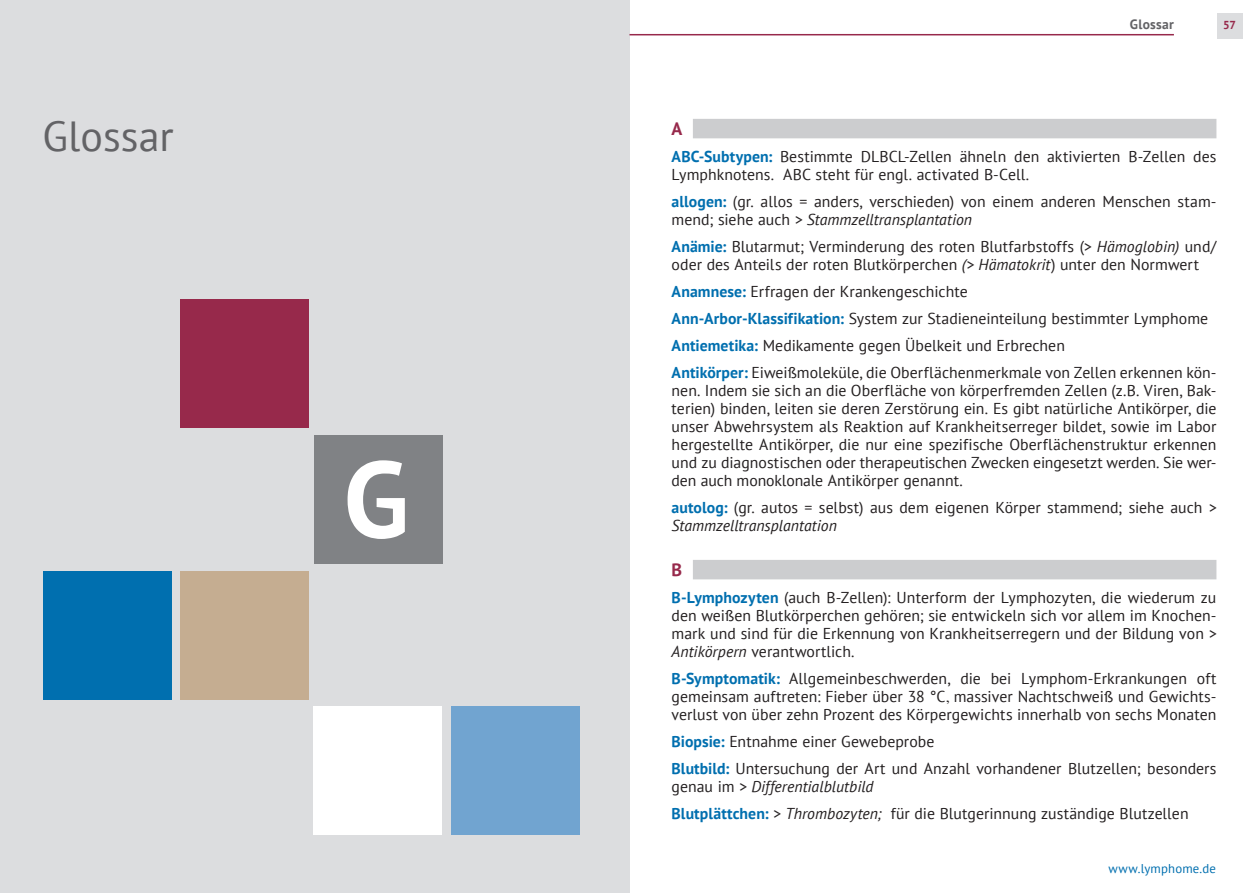
<style>
.page{position:relative;width:1259px;height:893px;background:#fff}
.page>*{position:absolute;margin:0;border:0;box-sizing:border-box;transform-origin:0 0}
.DBCL_1__Headlines{font:700 108px "PT Sans";color:#fff}
.DBCL_1__Headlines-2{font:42px "PT Sans";color:#636366}
.Mantelzell-Glossar_B{font:700 18px "PT Sans";color:#97294b}
.DBCL_Fließtext{font:15.75px/18px "PT Sans";color:#231f20}
.t1{font:700 13.5px "PT Sans";letter-spacing:.02em;color:#636366}
.t2{font:12.75px "PT Sans";letter-spacing:.015em;color:#006faf}
.t3{font:700 11.55px "PT Sans";color:#97294b}
.s1{font-weight:700;color:#006faf}
.s2{font-style:italic}
.s3{font-family:"Times"}
</style>
<div class="page">
<div style="left:1216px;top:13px;width:26px;height:25px;background:#dcdddf"></div>
<div style="left:0;top:0;width:629px;height:893px;background:#dcdddf"></div>
<div style="left:43px;top:571px;width:128px;height:129px;background:#006faf"></div>
<div style="left:180px;top:571px;width:129px;height:129px;background:#c5ad91"></div>
<div style="left:180px;top:299px;width:129px;height:129px;background:#97294b"></div>
<div style="left:313px;top:706px;width:129px;height:129px;background:#fff"></div>
<div style="left:451px;top:706px;width:129px;height:129px;background:#71a4d0"></div>
<div style="left:314px;top:435px;width:129px;height:129px;background:#808285"></div>
<div style="left:693px;top:119px;width:523px;height:19px;background:#cccdcf"></div>
<div style="left:693px;top:560px;width:523px;height:19px;background:#cccdcf"></div>
<hr style="left:629px;top:34px;width:545px;height:1px;background:#97294b">
<p class="t1" style="left:1129px;top:15px;width:46px">Glossar</p>
<p class="t3" style="left:1223px;top:18px;width:14px">57</p>
<p class="DBCL_1__Headlines-2" style="left:42px;top:109px;width:133px">Glossar</p>
<p class="Mantelzell-Glossar_B" style="left:671px;top:117px;width:12px">A</p>
<p class="DBCL_Fließtext" style="left:671px;top:147px;width:546px"><span class="s1">ABC-Subtypen:</span> Bestimmte DLBCL-Zellen ähneln den aktivierten B-Zellen des<br>Lymphknotens. ABC steht für engl. activated B-Cell.</p>
<p class="DBCL_Fließtext" style="left:671px;top:192px;width:546px"><span class="s1">allogen:</span> (gr. allos = anders, verschieden) von einem anderen Menschen stam&shy;mend; siehe auch <span class="s2">&gt; Stammzelltransplantation</span></p>
<p class="DBCL_Fließtext" style="left:671px;top:237px;width:546px"><span class="s1">Anämie:</span> Blutarmut; Verminderung des roten Blutfarbstoffs (<span class="s2">&gt; Hämoglobin)</span> und/ oder des Anteils der roten Blutkörperchen <span class="s2">(&gt; Hämatokrit</span>) unter den Normwert</p>
<p class="DBCL_Fließtext" style="left:671px;top:282px;width:298px"><span class="s1">Anamnese:</span> Erfragen der Krankengeschichte</p>
<p class="DBCL_Fließtext" style="left:671px;top:309px;width:538px"><span class="s1">Ann-Arbor-Klassifikation:</span> System zur Stadieneinteilung bestimmter Lymphome</p>
<p class="DBCL_Fließtext" style="left:671px;top:336px;width:395px"><span class="s1">Antiemetika:</span> Medikamente gegen Übelkeit und Erbrechen</p>
<p class="DBCL_Fließtext" style="left:671px;top:363px;width:546px;text-align:justify"><span class="s1">Antikörper:</span> Eiweißmoleküle, die Oberflächenmerkmale von Zellen erkennen kön&shy;nen. Indem sie sich an die Oberfläche von körperfremden Zellen (z.B. Viren, Bak&shy;terien) binden, leiten sie deren Zerstörung ein. Es gibt natürliche Antikörper, die unser Abwehrsystem als Reaktion auf Krankheitserreger bildet, sowie im Labor hergestellte Antikörper, die nur eine spezifische Oberflächenstruktur erkennen und zu diagnostischen oder therapeutischen Zwecken eingesetzt werden. Sie wer&shy;den auch monoklonale Antikörper genannt.</p>
<p class="DBCL_Fließtext" style="left:671px;top:498px;width:546px"><span class="s1">autolog:</span> (gr. autos = selbst) aus dem eigenen Körper stammend; siehe auch <span class="s2">&gt;<br>Stammzelltransplantation</span></p>
<p class="Mantelzell-Glossar_B" style="left:671px;top:558px;width:12px">B</p>
<p class="DBCL_Fließtext" style="left:671px;top:588px;width:546px;text-align:justify"><span class="s1">B-Lymphozyten</span> (auch B-Zellen): Unterform der Lymphozyten, die wiederum zu den weißen Blutkörperchen gehören; sie entwickeln sich vor allem im Knochen&shy;mark und sind für die Erkennung von Krankheitserregern und der Bildung von <span class="s2">&gt; Antikörpern</span> verantwortlich.</p>
<p class="DBCL_Fließtext" style="left:671px;top:669px;width:546px;text-align:justify"><span class="s1">B-Symptomatik:</span> Allgemeinbeschwerden, die bei Lymphom-Erkrankungen oft gemeinsam auftreten: Fieber über 38 °C<span class="s3">,</span> massiver Nachtschweiß und Gewichts&shy;verlust von über zehn Prozent des Körpergewichts innerhalb von sechs Monaten</p>
<p class="DBCL_Fließtext" style="left:671px;top:732px;width:264px"><span class="s1">Biopsie:</span> Entnahme einer Gewebeprobe</p>
<p class="DBCL_Fließtext" style="left:671px;top:759px;width:546px"><span class="s1">Blutbild:</span> Untersuchung der Art und Anzahl vorhandener Blutzellen; besonders genau im <span class="s2">&gt; Differentialblutbild</span></p>
<p class="DBCL_Fließtext" style="left:671px;top:804px;width:518px"><span class="s1">Blutplättchen:</span> <span class="s2">&gt; Thrombozyten;</span> für die Blutgerinnung zuständige Blutzellen</p>
<p class="DBCL_1__Headlines" style="left:343px;top:428px;width:67px">G</p>
<p class="t2" style="left:1108px;top:861px;width:109px">www.lymphome.de</p>
</div>
